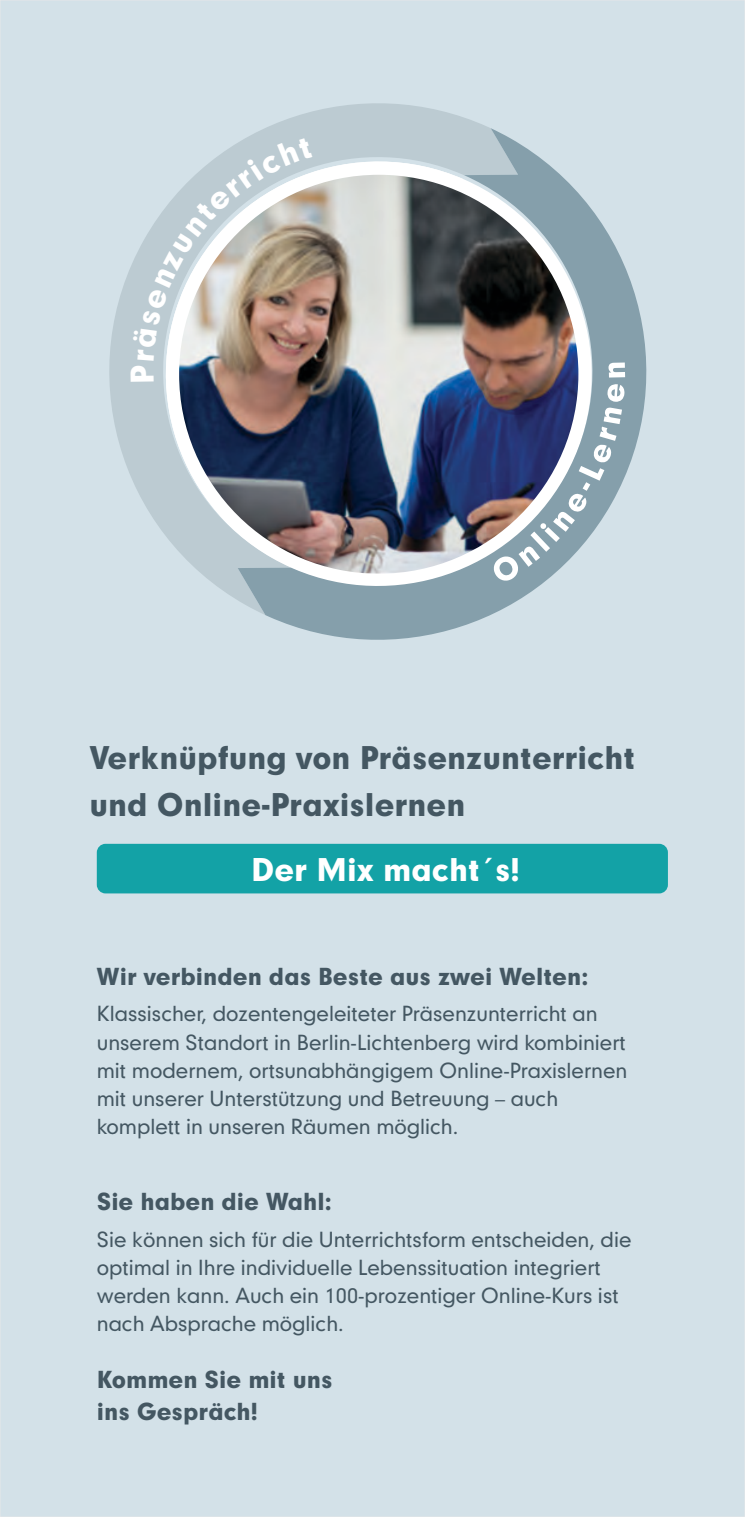
<style>
.page{position:relative;width:745px;height:1517px;background:#fff}
.page>*{position:absolute;margin:0;border:0;box-sizing:border-box;transform-origin:0 0}
.t1{font:30px/46.8px "Geometric 706 BT Black B";color:#445762}
.t2{font:30px "Geometric 706 BT Black B";color:#fff}
.t3{font:22.5px/32.2px "Geometric 706 BT Black B";color:#445762}
.t4{font:20px/28.2px "Geometric 706 BT Medium B";color:#445762}
</style>
<div class="page">
<div style="left:0;top:0;width:744px;height:1517px;background:#d3e1e8"></div>
<svg style="left:109px;top:103px;width:380px;height:497px"></svg>
<img style="left:237px;top:128px;width:410px;height:512px">
<svg style="left:493px;top:362px;width:131px;height:219px"></svg>
<div style="left:97px;top:844px;width:570px;height:49px;background:#13a2a6;border-radius:9px"></div>
<svg style="left:130px;top:137px;width:182px;height:244px"></svg>
<h1 class="t1" style="left:89px;top:737px;width:547px">Verknüpfung von Präsenzunterricht und Online-Praxislernen</h1>
<h1 class="t2" style="left:251px;top:858px;width:270px">Der Mix macht´s!</h1>
<p class="t3" style="left:97px;top:962px;width:492px">Wir verbinden das Beste aus zwei Welten:</p>
<p class="t4" style="left:97px;top:1002px;width:531px">Klassischer, dozentengeleiteter Präsenzunterricht an unserem Standort in Berlin-Lichtenberg wird kombiniert mit modernem, ortsunabhängigem Online-Praxislernen mit unserer Unterstützung und Betreuung – auch komplett in unseren Räumen möglich.</p>
<p class="t3" style="left:97px;top:1188px;width:236px">Sie haben die Wahl:</p>
<p class="t4" style="left:97px;top:1227px;width:536px">Sie können sich für die Unterrichtsform entscheiden, die optimal in Ihre individuelle Lebenssituation integriert werden kann. Auch ein 100-prozentiger Online-Kurs ist nach Absprache möglich.</p>
<p class="t3" style="left:97px;top:1366px;width:237px">Kommen Sie mit uns ins Gespräch!</p>
</div>
